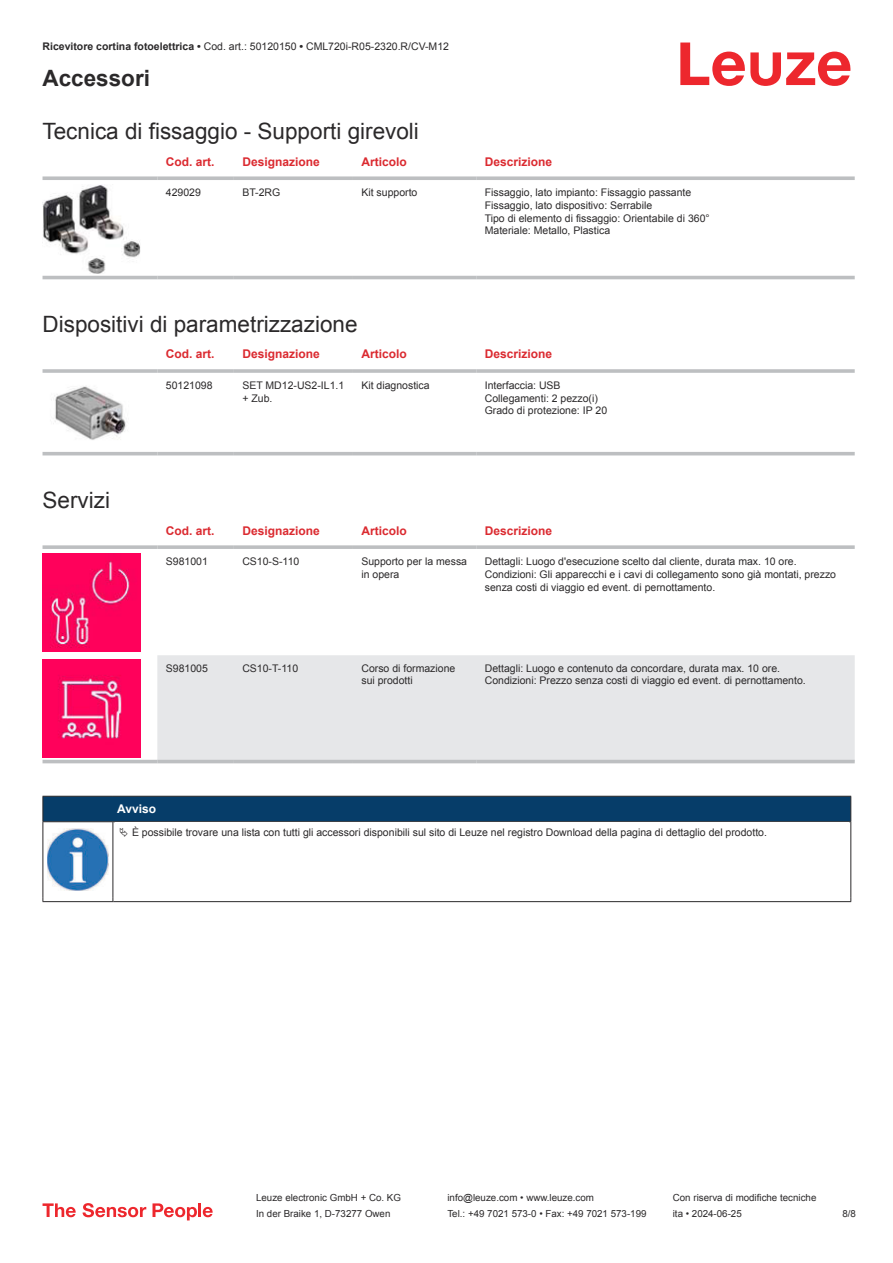
<style>
.page{position:relative;width:893px;height:1263px;background:#fff}
.page>*{position:absolute;margin:0;border:0;box-sizing:border-box;transform-origin:0 0}
.t1{font:22.5px "Arial";color:#2b292a}
.t2{font:700 22.5px "Arial";color:#2b292a}
.t3{font:700 12px "Arial";color:#db2a30}
.t4{font:700 12px "Arial";color:#fff}
.t5{font:10.5px/12.6px "Arial";color:#2b292a}
.t6{font:9.75px "Arial";color:#2b292a}
.s1{font-weight:700}
</style>
<div class="page">
<svg style="left:680px;top:43px;width:170px;height:43px"></svg>
<svg style="left:43px;top:247px;width:812px;height:33px"></svg>
<svg style="left:43px;top:176px;width:114px;height:4px"></svg>
<svg style="left:157px;top:176px;width:77px;height:4px"></svg>
<svg style="left:234px;top:176px;width:119px;height:4px"></svg>
<svg style="left:353px;top:176px;width:123px;height:4px"></svg>
<svg style="left:476px;top:176px;width:379px;height:4px;background:#c4c6c8"></svg>
<hr style="left:43px;top:276px;width:114px;height:3px;background:#bdbfc1">
<hr style="left:157px;top:276px;width:77px;height:3px;background:#bdbfc1">
<hr style="left:234px;top:276px;width:119px;height:3px;background:#bdbfc1">
<hr style="left:353px;top:276px;width:123px;height:3px;background:#bdbfc1">
<hr style="left:476px;top:276px;width:379px;height:3px;background:#bdbfc1">
<img style="left:43px;top:185px;width:97px;height:88px">
<svg style="left:43px;top:455px;width:812px;height:1px"></svg>
<hr style="left:43px;top:369px;width:114px;height:4px;background:#bdbfc1">
<hr style="left:157px;top:369px;width:77px;height:4px;background:#c9cbcd">
<hr style="left:234px;top:369px;width:119px;height:4px;background:#c4c6c7">
<hr style="left:353px;top:369px;width:123px;height:4px;background:#bdbfc1">
<hr style="left:476px;top:369px;width:379px;height:4px;background:#c9cbcd">
<hr style="left:43px;top:452px;width:114px;height:3px;background:#bdbfc1">
<hr style="left:157px;top:452px;width:77px;height:3px;background:#bdbfc1">
<hr style="left:234px;top:452px;width:119px;height:3px;background:#bdbfc1">
<hr style="left:353px;top:452px;width:123px;height:3px;background:#bdbfc1">
<hr style="left:476px;top:452px;width:379px;height:3px;background:#bdbfc1">
<img style="left:53px;top:386px;width:73px;height:54px">
<svg style="left:43px;top:553px;width:812px;height:211px"></svg>
<div style="left:157px;top:655px;width:698px;height:105px;background:#e6e7e9"></div>
<svg style="left:43px;top:545px;width:114px;height:4px"></svg>
<svg style="left:157px;top:545px;width:77px;height:4px"></svg>
<svg style="left:234px;top:545px;width:119px;height:4px"></svg>
<svg style="left:353px;top:545px;width:123px;height:4px"></svg>
<svg style="left:476px;top:545px;width:379px;height:4px;background:#c3c5c7"></svg>
<hr style="left:43px;top:760px;width:114px;height:3px;background:#bdbfc1">
<hr style="left:157px;top:760px;width:77px;height:3px;background:#bdbfc1">
<hr style="left:234px;top:760px;width:119px;height:3px;background:#bdbfc1">
<hr style="left:353px;top:760px;width:123px;height:3px;background:#bdbfc1">
<hr style="left:476px;top:760px;width:379px;height:3px;background:#bdbfc1">
<img style="left:43px;top:553px;width:97px;height:98px">
<img style="left:43px;top:659px;width:97px;height:98px">
<div style="left:43px;top:796px;width:808px;height:26px;background:#063d69"></div>
<hr style="left:113px;top:821px;width:738px;height:1px;background:#2b292a">
<hr style="left:43px;top:822px;width:1px;height:75px;background:#2b292a">
<hr style="left:113px;top:822px;width:1px;height:75px;background:#2b292a">
<hr style="left:850px;top:822px;width:1px;height:75px;background:#2b292a">
<hr style="left:43px;top:901px;width:70px;height:1px;background:#2b292a">
<hr style="left:113px;top:901px;width:738px;height:1px;background:#2b292a">
<img style="left:47px;top:828px;width:61px;height:63px">
<svg style="left:43px;top:1203px;width:33px;height:14px"></svg>
<svg style="left:83px;top:1203px;width:63px;height:14px"></svg>
<svg style="left:153px;top:1203px;width:44px;height:17px"></svg>
<hr style="left:198px;top:1203px;width:3px;height:14px;background:#ed272d">
<svg style="left:203px;top:1207px;width:10px;height:10px"></svg>
<p class="t5" style="left:43px;top:41px;width:408px"><span class="s1">Ricevitore cortina fotoelettrica •</span> Cod. art.: 50120150 <span class="s1">•</span> CML720i-R05-2320.R/CV-M12</p>
<h1 class="t2" style="left:43px;top:70px;width:109px">Accessori</h1>
<h1 class="t1" style="left:43px;top:123px;width:378px">Tecnica di fissaggio - Supporti girevoli</h1>
<p class="t3" style="left:166px;top:157px;width:50px">Cod. art.</p>
<p class="t3" style="left:242px;top:157px;width:79px">Designazione</p>
<p class="t3" style="left:361px;top:157px;width:47px">Articolo</p>
<p class="t3" style="left:485px;top:157px;width:69px">Descrizione</p>
<p class="t5" style="left:166px;top:187px;width:37px">429029</p>
<p class="t5" style="left:242px;top:187px;width:39px">BT-2RG</p>
<p class="t5" style="left:361px;top:187px;width:58px">Kit supporto</p>
<p class="t5" style="left:485px;top:187px;width:226px">Fissaggio, lato impianto: Fissaggio passante Fissaggio, lato dispositivo: Serrabile<br>Tipo di elemento di fissaggio: Orientabile di 360° Materiale: Metallo, Plastica</p>
<h1 class="t1" style="left:43px;top:316px;width:317px">Dispositivi di parametrizzazione</h1>
<p class="t3" style="left:166px;top:350px;width:50px">Cod. art.</p>
<p class="t3" style="left:242px;top:350px;width:79px">Designazione</p>
<p class="t3" style="left:361px;top:350px;width:47px">Articolo</p>
<p class="t3" style="left:485px;top:350px;width:69px">Descrizione</p>
<p class="t5" style="left:166px;top:380px;width:48px">50121098</p>
<p class="t5" style="left:242px;top:380px;width:103px">SET MD12-US2-IL1.1 + Zub.</p>
<p class="t5" style="left:361px;top:380px;width:70px">Kit diagnostica</p>
<p class="t5" style="left:485px;top:380px;width:124px">Interfaccia: USB<br>Collegamenti: 2 pezzo(i)<br>Grado di protezione: IP 20</p>
<h1 class="t1" style="left:43px;top:492px;width:69px">Servizi</h1>
<p class="t3" style="left:166px;top:526px;width:50px">Cod. art.</p>
<p class="t3" style="left:242px;top:526px;width:79px">Designazione</p>
<p class="t3" style="left:361px;top:526px;width:47px">Articolo</p>
<p class="t3" style="left:485px;top:526px;width:69px">Descrizione</p>
<p class="t5" style="left:166px;top:556px;width:44px">S981001</p>
<p class="t5" style="left:242px;top:556px;width:58px">CS10-S-110</p>
<p class="t5" style="left:361px;top:556px;width:107px">Supporto per la messa in opera</p>
<p class="t5" style="left:485px;top:556px;width:353px">Dettagli: Luogo d'esecuzione scelto dal cliente, durata max. 10 ore.<br>Condizioni: Gli apparecchi e i cavi di collegamento sono già montati, prezzo senza costi di viaggio ed event. di pernottamento.</p>
<p class="t5" style="left:166px;top:663px;width:44px">S981005</p>
<p class="t5" style="left:242px;top:663px;width:57px">CS10-T-110</p>
<p class="t5" style="left:361px;top:663px;width:95px">Corso di formazione sui prodotti</p>
<p class="t5" style="left:485px;top:663px;width:322px">Dettagli: Luogo e contenuto da concordare, durata max. 10 ore.<br>Condizioni: Prezzo senza costi di viaggio ed event. di pernottamento.</p>
<p class="t4" style="left:117px;top:804px;width:40px">Avviso</p>
<p class="t5" style="left:132px;top:827px;width:636px">È possibile trovare una lista con tutti gli accessori disponibili sul sito di Leuze nel registro Download della pagina di dettaglio del prodotto.</p>
<p class="t6" style="left:256px;top:1194px;width:146px">Leuze electronic GmbH + Co. KG</p>
<p class="t6" style="left:447px;top:1194px;width:148px">info@leuze.com • www.leuze.com</p>
<p class="t6" style="left:673px;top:1194px;width:145px">Con riserva di modifiche tecniche</p>
<p class="t6" style="left:256px;top:1210px;width:136px">In der Braike 1, D-73277 Owen</p>
<p class="t6" style="left:447px;top:1210px;width:201px">Tel.: +49 7021 573-0 • Fax: +49 7021 573-199</p>
<p class="t6" style="left:673px;top:1210px;width:70px">ita • 2024-06-25</p>
<p class="t6" style="left:842px;top:1210px;width:15px">8 /8</p>
</div>
